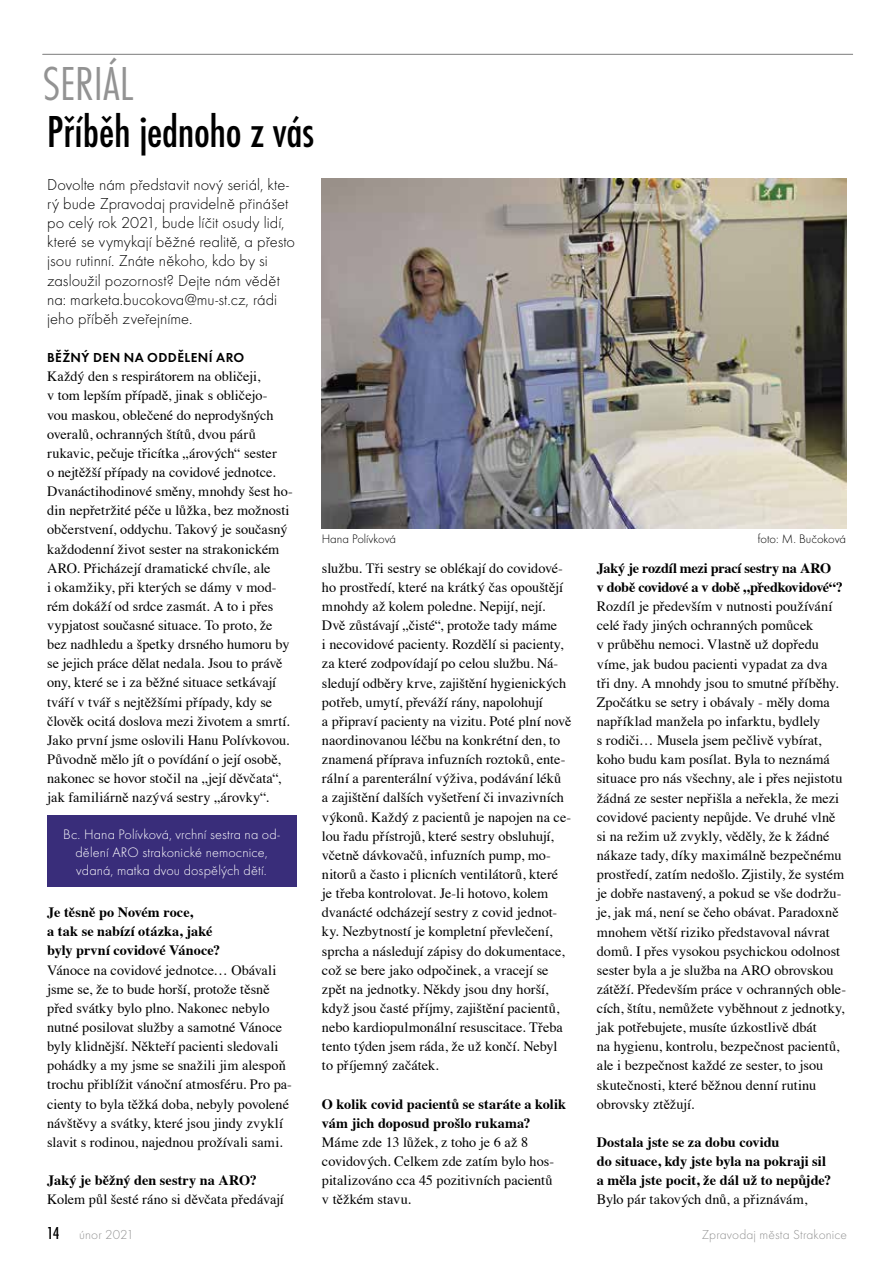
<style>
.page{position:relative;width:893px;height:1263px;background:#fff}
.page>*{position:absolute;margin:0;border:0;box-sizing:border-box;transform-origin:0 0}
.t1{font:49.5px "Futura TOT Ligh Cond";letter-spacing:.005em;color:#939393}
.t2{font:500 condensed 46.5px "Futura TOT";letter-spacing:-.005em;color:#000}
.t3{font:16.5px/19.2px "Futura TOT Ligh";letter-spacing:.005em;color:#000}
.t4{font:14.25px/19.2px "Times";color:#000}
.t5{font:700 14.25px/19.2px "Times";color:#000}
.t6{font:14.25px/18px "Futura TOT Ligh";letter-spacing:.01em;color:#fff;text-align:center}
.t7{font:700 14.25px/19.2px "Times";letter-spacing:-.02em;color:#000}
.t8{font:13.5px "Futura TOT Ligh";letter-spacing:.01em;color:#939393}
.t9{font:600 13.5px "Futura TOT";letter-spacing:.03em;color:#000}
.t10{font:12.75px "Futura TOT Ligh";color:#000}
.s1{font-family:"Futura TOT";font-weight:500;font-stretch:condensed;font-size:18px;color:#000}
</style>
<div class="page">
<hr style="left:43px;top:54px;width:810px;height:1px;background:#939393">
<img style="left:322px;top:179px;width:524px;height:349px">
<div style="left:47px;top:815px;width:249px;height:72px;background:#392d7a"></div>
<h1 class="t1" style="left:43px;top:55px;width:92px">SERIÁL</h1>
<h2 class="t2" style="left:47px;top:106px;width:269px">Příběh jednoho z vás</h2>
<p class="t3" style="left:47px;top:175px;width:250px">Dovolte nám představit nový seriál, kte&shy;rý bude Zpravodaj pravidelně přinášet po celý rok 2021, bude líčit osudy lidí, které se vymykají běžné realitě, a přesto jsou rutinní. Znáte někoho, kdo by si zasloužil pozornost? Dejte nám vědět na: marketa.bucokova@mu-st.cz, rádi jeho příběh zveřejníme.</p>
<p class="t9" style="left:47px;top:349px;width:199px">BĚŽNÝ DEN NA ODDĚLENÍ ARO</p>
<p class="t4" style="left:47px;top:366px;width:247px">Každý den s respirátorem na obličeji,<br>v tom lepším případě, jinak s obličejo-<br>vou maskou, oblečené do neprodyšných overalů, ochranných štítů, dvou párů rukavic, pečuje třicítka „árových“ sester<br>o nejtěžší případy na covidové jednotce.<br>Dvanáctihodinové směny, mnohdy šest ho&shy;din nepřetržité péče u lůžka, bez možnosti občerstvení, oddychu. Takový je současný každodenní život sester na strakonickém ARO. Přicházejí dramatické chvíle, ale<br>i okamžiky, při kterých se dámy v mod&shy;rém dokáží od srdce zasmát. A to i přes vypjatost současné situace. To proto, že bez nadhledu a špetky drsného humoru by se jejich práce dělat nedala. Jsou to právě ony, které se i za běžné situace setkávají tváří v tvář s nejtěžšími případy, kdy se člověk ocitá doslova mezi životem a smrtí.<br>Jako první jsme oslovili Hanu Polívkovou.<br>Původně mělo jít o povídání o její osobě, nakonec se hovor stočil na „její děvčata“, jak familiárně nazývá sestry „árovky“.</p>
<p class="t6" style="left:63px;top:825px;width:218px">Bc. Hana Polívková, vrchní sestra na od&shy;dělení ARO strakonické nemocnice, vdaná, matka dvou dospělých dětí.</p>
<p class="t5" style="left:47px;top:901px;width:175px">Je těsně po Novém roce,<br>a tak se nabízí otázka, jaké byly první covidové Vánoce?</p>
<p class="t4" style="left:47px;top:959px;width:246px">Vánoce na covidové jednotce… Obávali jsme se, že to bude horší, protože těsně před svátky bylo plno. Nakonec nebylo nutné posilovat služby a samotné Vánoce byly klidnější. Někteří pacienti sledovali pohádky a my jsme se snažili jim alespoň trochu přiblížit vánoční atmosféru. Pro pa&shy;cienty to byla těžká doba, nebyly povolené návštěvy a svátky, které jsou jindy zvyklí slavit s rodinou, najednou prožívali sami.</p>
<p class="t5" style="left:47px;top:1169px;width:211px">Jaký je běžný den sestry na ARO?</p>
<p class="t4" style="left:47px;top:1188px;width:238px">Kolem půl šesté ráno si děvčata předávají</p>
<p class="t10" style="left:322px;top:531px;width:76px">Hana Polívková</p>
<p class="t10" style="left:758px;top:531px;width:90px">foto: M. Bučoková</p>
<p class="t4" style="left:322px;top:557px;width:251px">službu. Tři sestry se oblékají do covidové&shy;ho prostředí, které na krátký čas opouštějí mnohdy až kolem poledne. Nepijí, nejí.<br>Dvě zůstávají „čisté“, protože tady máme<br>i necovidové pacienty. Rozdělí si pacienty, za které zodpovídají po celou službu. Ná&shy;sledují odběry krve, zajištění hygienických potřeb, umytí, převáží rány, napolohují<br>a připraví pacienty na vizitu. Poté plní nově naordinovanou léčbu na konkrétní den, to znamená příprava infuzních roztoků, ente&shy;rální a parenterální výživa, podávání léků<br>a zajištění dalších vyšetření či invazivních výkonů. Každý z pacientů je napojen na ce&shy;lou řadu přístrojů, které sestry obsluhují, včetně dávkovačů, infuzních pump, mo&shy;nitorů a často i plicních ventilátorů, které je třeba kontrolovat. Je-li hotovo, kolem dvanácté odcházejí sestry z covid jednot&shy;ky. Nezbytností je kompletní převlečení, sprcha a následují zápisy do dokumentace, což se bere jako odpočinek, a vracejí se zpět na jednotky. Někdy jsou dny horší, když jsou časté příjmy, zajištění pacientů, nebo kardiopulmonální resuscitace. Třeba tento týden jsem ráda, že už končí. Nebyl to příjemný začátek.</p>
<p class="t5" style="left:322px;top:1093px;width:246px">O kolik covid pacientů se staráte a kolik vám jich doposud prošlo rukama?</p>
<p class="t4" style="left:322px;top:1131px;width:234px">Máme zde 13 lůžek, z toho je 6 až 8 covidových. Celkem zde zatím bylo hos&shy;pitalizováno cca 45 pozitivních pacientů v těžkém stavu.</p>
<p class="t7" style="left:597px;top:557px;width:248px">Jaký je rozdíl mezi prací sestry na ARO<br>v době covidové a v době „předkovidové“?</p>
<p class="t4" style="left:597px;top:595px;width:251px">Rozdíl je především v nutnosti používání celé řady jiných ochranných pomůcek<br>v průběhu nemoci. Vlastně už dopředu víme, jak budou pacienti vypadat za dva<br>tři dny. A mnohdy jsou to smutné příběhy.<br>Zpočátku se setry i obávaly - měly doma například manžela po infarktu, bydlely<br>s rodiči… Musela jsem pečlivě vybírat, koho budu kam posílat. Byla to neznámá situace pro nás všechny, ale i přes nejistotu žádná ze sester nepřišla a neřekla, že mezi covidové pacienty nepůjde. Ve druhé vlně si na režim už zvykly, věděly, že k žádné nákaze tady, díky maximálně bezpečnému prostředí, zatím nedošlo. Zjistily, že systém je dobře nastavený, a pokud se vše dodržu&shy;je, jak má, není se čeho obávat. Paradoxně mnohem větší riziko představoval návrat domů. I přes vysokou psychickou odolnost sester byla a je služba na ARO obrovskou zátěží. Především práce v ochranných oble&shy;cích, štítu, nemůžete vyběhnout z jednotky, jak potřebujete, musíte úzkostlivě dbát<br>na hygienu, kontrolu, bezpečnost pacientů, ale i bezpečnost každé ze sester, to jsou skutečnosti, které běžnou denní rutinu obrovsky ztěžují.</p>
<p class="t5" style="left:597px;top:1131px;width:236px">Dostala jste se za dobu covidu<br>do situace, kdy jste byla na pokraji sil a měla jste pocit, že dál už to nepůjde?</p>
<p class="t4" style="left:597px;top:1189px;width:212px">Bylo pár takových dnů, a přiznávám,</p>
<p class="t8" style="left:47px;top:1227px;width:89px"><span class="s1">14</span> únor 2021</p>
<p class="t8" style="left:702px;top:1227px;width:147px">Zpravodaj města Strakonice</p>
</div>
